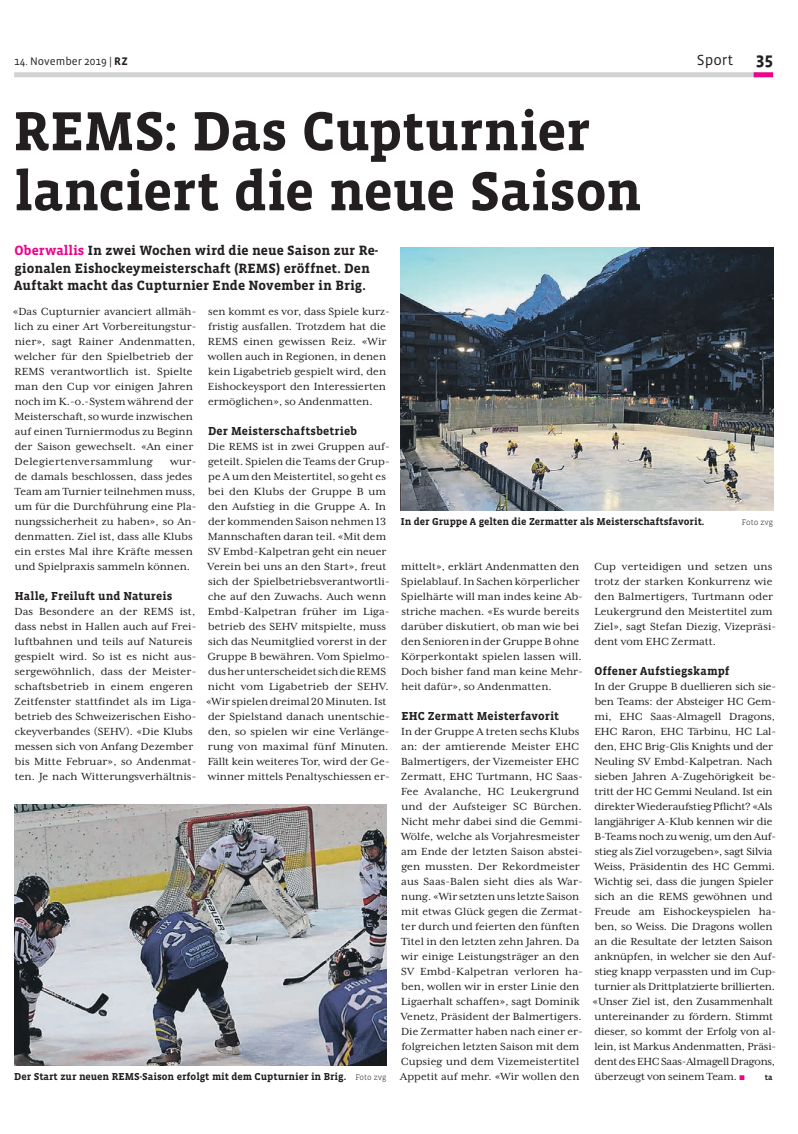
<style>
.page{position:relative;width:798px;height:1134px;background:#fff}
.page>*{position:absolute;margin:0;border:0;box-sizing:border-box;transform-origin:0 0}
.t1{font:700 56.25px/60px "Vista Slab OT";letter-spacing:-.01em;color:#231f20}
.t2{font:700 17.5px "Vista Sans OT";color:#231f20}
.t3{font:15px "Vista Sans OT";color:#231f20}
.t4{font:700 13.75px/17.5px "Vista Slab OT";letter-spacing:.005em;color:#231f20}
.t5{font:11.88px/15px "Mrs Eaves XL Serif OT";letter-spacing:.005em;color:#231f20}
.t6{font:11.25px "Vista Sans OT";color:#231f20}
.t7{font:700 10.25px "Vista Slab OT";color:#231f20}
.t8{font:300 8.12px "Vista Slab OT";color:#231f20}
.t9{font:700 8.12px "Vista Slab OT";color:#231f20}
.s1{font-weight:700}
.s2{color:#ed028c}
.s3{font-family:"Vista Slab OT";font-weight:700}
.s4{font-weight:300;font-size:8.12px}
</style>
<div class="page">
<div style="left:14px;top:72px;width:744px;height:5px;background:#d1d2d4"></div>
<div style="left:753px;top:72px;width:19px;height:5px;background:#ed028c"></div>
<img style="left:400px;top:248px;width:372px;height:262px">
<img style="left:14px;top:804px;width:372px;height:261px">
<p class="t6" style="left:14px;top:55px;width:115px">14. November 2019 | <span class="s1">RZ</span></p>
<p class="t3" style="left:696px;top:52px;width:38px">Sport</p>
<p class="t2" style="left:755px;top:50px;width:19px">35</p>
<p class="t1" style="left:13px;top:102px;width:629px">REMS: Das Cupturnier lanciert die neue Saison</p>
<p class="t4" style="left:14px;top:242px;width:365px"><span class="s2">Oberwallis</span> In zwei Wochen wird die neue Saison zur Re&shy;gionalen Eishockeymeisterschaft (REMS) eröffnet. Den<br>Auftakt macht das Cupturnier Ende November in Brig.</p>
<p class="t5" style="left:13px;top:304px;width:185px">«Das Cupturnier avanciert allmäh&shy;lich zu einer Art Vorbereitungstur&shy;nier», sagt Rainer Andenmatten, welcher für den Spielbetrieb der REMS verantwortlich ist. Spielte man den Cup vor einigen Jahren noch im K.-o.-System während der Meisterschaft, so wurde inzwischen auf einen Turniermodus zu Beginn der Saison gewechselt. «An einer Delegiertenversammlung</p>
<p class="t5" style="left:208px;top:304px;width:183px">sen kommt es vor, dass Spiele kurz&shy;fristig ausfallen. Trotzdem hat die REMS einen gewissen Reiz. «Wir wollen auch in Regionen, in denen kein Ligabetrieb gespielt wird, den Eishockeysport den Interessierten ermöglichen», so Andenmatten.</p>
<p class="t5" style="left:206px;top:424px;width:185px"><span class="s3">Der Meisterschaftsbetrieb<br></span>Die REMS ist in zwei Gruppen auf&shy;geteilt. Spielen die Teams der Grup&shy;pe A um den Meistertitel, so geht es bei den Klubs der Gruppe B um den Aufstieg in die Gruppe A. In der kommenden Saison nehmen 13<br>Mannschaften daran teil. «Mit dem SV Embd-Kalpetran geht ein neuer Verein bei uns an den Start», freut sich der Spielbetriebsverantwortli&shy;che auf den Zuwachs. Auch wenn Embd-Kalpetran früher im Liga&shy;betrieb des SEHV mitspielte, muss sich das Neumitglied vorerst in der Gruppe B bewähren. Vom Spielmo&shy;dus her unterscheidet sich die REMS nicht vom Ligabetrieb der SEHV. «Wir spielen dreimal 20 Minuten. Ist der Spielstand danach unentschie&shy;den, so spielen wir eine Verlänge&shy;rung von maximal fünf Minuten.<br>Fällt kein weiteres Tor, wird der Ge&shy;winner mittels Penaltyschiessen er-</p>
<p class="t5" style="left:15px;top:454px;width:183px;text-indent:155px">wur&shy;de damals beschlossen, dass jedes<br>Team am Turnier teilnehmen muss, um für die Durchführung eine Pla&shy;nungssicherheit zu haben», so An&shy;denmatten. Ziel ist, dass alle Klubs ein erstes Mal ihre Kräfte messen und Spielpraxis sammeln können.</p>
<p class="t5" style="left:15px;top:589px;width:183px"><span class="s3">Halle, Freiluft und Natureis<br></span>Das Besondere an der REMS ist, dass nebst in Hallen auch auf Frei&shy;luftbahnen und teils auf Natureis gespielt wird. So ist es nicht aus&shy;sergewöhnlich, dass der Meister&shy;schaftsbetrieb in einem engeren Zeitfenster stattfindet als im Liga&shy;betrieb des Schweizerischen Eisho&shy;ckeyverbandes (SEHV). «Die Klubs messen sich von Anfang Dezember bis Mitte Februar», so Andenmat&shy;ten. Je nach Witterungsverhältnis-</p>
<p class="t7" style="left:400px;top:517px;width:305px">In der Gruppe A gelten die Zermatter als Meisterschaftsfavorit.</p>
<p class="t8" style="left:741px;top:518px;width:33px">Foto zvg</p>
<p class="t5" style="left:593px;top:559px;width:184px">Cup verteidigen und setzen uns trotz der starken Konkurrenz wie den Balmertigers, Turtmann oder<br>Leukergrund den Meistertitel zum<br>Ziel», sagt Stefan Diezig, Vizepräsi&shy;dent vom EHC Zermatt.</p>
<p class="t5" style="left:592px;top:664px;width:185px"><span class="s3">Offener Aufstiegskampf<br></span>In der Gruppe B duellieren sich sie&shy;ben Teams: der Absteiger HC Gem&shy;mi, EHC Saas-Almagell Dragons, EHC Raron, EHC Tärbinu, HC Lal&shy;den, EHC Brig-Glis Knights und der Neuling SV Embd-Kalpetran. Nach sieben Jahren A-Zugehörigkeit be&shy;tritt der HC Gemmi Neuland. Ist ein direkter Wiederaufstieg Pflicht? «Als langjähriger A-Klub kennen wir die B-Teams noch zu wenig, um den Auf&shy;stieg als Ziel vorzugeben», sagt Silvia Weiss, Präsidentin des HC Gemmi.<br>Wichtig sei, dass die jungen Spieler sich an die REMS gewöhnen und Freude am Eishockeyspielen ha&shy;ben, so Weiss. Die Dragons wollen an die Resultate der letzten Saison anknüpfen, in welcher sie den Auf&shy;stieg knapp verpassten und im Cup&shy;turnier als Drittplatzierte brillierten. «Unser Ziel ist, den Zusammenhalt untereinander zu fördern. Stimmt dieser, so kommt der Erfolg von al&shy;lein, ist Markus Andenmatten, Präsi&shy;dent des EHC Saas-Almagell Dragons, überzeugt von seinem Team. <span class="s2">■</span></p>
<p class="t5" style="left:401px;top:559px;width:183px">mittelt», erklärt Andenmatten den Spielablauf. In Sachen körperlicher Spielhärte will man indes keine Ab&shy;striche machen. «Es wurde bereits darüber diskutiert, ob man wie bei den Senioren in der Gruppe B ohne Körperkontakt spielen lassen will.<br>Doch bisher fand man keine Mehr&shy;heit dafür», so Andenmatten.</p>
<p class="t5" style="left:400px;top:709px;width:184px"><span class="s3">EHC Zermatt Meisterfavorit<br></span>In der Gruppe A treten sechs Klubs an: der amtierende Meister EHC Balmertigers, der Vizemeister EHC Zermatt, EHC Turtmann, HC Saas-Fee Avalanche, HC Leukergrund und der Aufsteiger SC Bürchen.<br>Nicht mehr dabei sind die Gemmi-Wölfe, welche als Vorjahresmeister am Ende der letzten Saison abstei&shy;gen mussten. Der Rekordmeister aus Saas-Balen sieht dies als War&shy;nung. «Wir setzten uns letzte Saison mit etwas Glück gegen die Zermat&shy;ter durch und feierten den fünften Titel in den letzten zehn Jahren. Da wir einige Leistungsträger an den SV Embd-Kalpetran verloren ha&shy;ben, wollen wir in erster Linie den Ligaerhalt schaffen», sagt Dominik Venetz, Präsident der Balmertigers.<br>Die Zermatter haben nach einer er&shy;folgreichen letzten Saison mit dem Cupsieg und dem Vizemeistertitel Appetit auf mehr. «Wir wollen den</p>
<p class="t7" style="left:14px;top:1072px;width:374px">Der Start zur neuen REMS-Saison erfolgt mit dem Cupturnier in Brig. <span class="s4">Foto zvg</span></p>
<p class="t9" style="left:764px;top:1073px;width:9px">ta</p>
</div>
